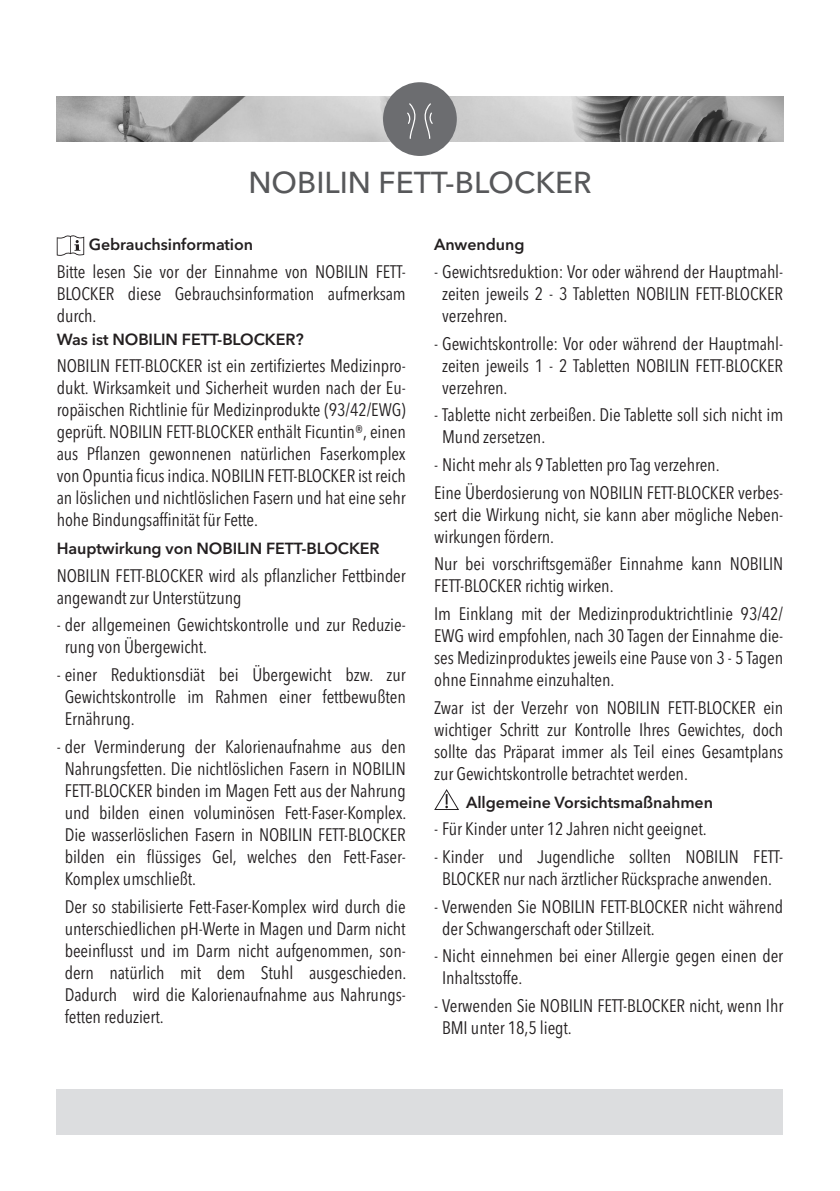
<style>
.page{position:relative;width:840px;height:1191px;background:#fff}
.page>*{position:absolute;margin:0;border:0;box-sizing:border-box;transform-origin:0 0}
.t1{font:500 30px "Avenir Next LT Pro";color:#57585a}
.t2{font:condensed 18px/22px "Avenir Next LT Pro";letter-spacing:-.005em;color:#231f20;text-align:justify}
.t3{font:600 16px "Avenir Next LT Pro";letter-spacing:-.005em;color:#231f20}
</style>
<div class="page">
<div style="left:57px;top:1089px;width:725px;height:45px;background:#dcdddf"></div>
<img style="left:57px;top:96px;width:334px;height:46px">
<img style="left:448px;top:96px;width:334px;height:46px">
<div style="left:383px;top:82px;width:73px;height:74px;background:#6c6d70;border-radius:50%"></div>
<svg style="left:407px;top:103px;width:26px;height:36px"></svg>
<svg style="left:57px;top:235px;width:27px;height:21px"></svg>
<svg style="left:434px;top:789px;width:25px;height:21px"></svg>
<h1 class="t1" style="left:248px;top:164px;width:344px">NOBILIN FETT-BLOCKER</h1>
<p class="t3" style="left:89px;top:235px;width:166px">Gebrauchsinformation</p>
<p class="t2" style="left:57px;top:261px;width:350px">Bitte lesen Sie vor der Einnahme von NOBILIN FETT-BLOCKER diese Gebrauchsinformation aufmerksam durch.</p>
<p class="t3" style="left:57px;top:329px;width:248px">Was ist NOBILIN FETT-BLOCKER?</p>
<p class="t2" style="left:57px;top:355px;width:350px">NOBILIN FETT-BLOCKER ist ein zertifiziertes Medizinpro&shy;dukt. Wirksamkeit und Sicherheit wurden nach der Eu&shy;ropäischen Richtlinie für Medizinprodukte (93/42/EWG) geprüft. NOBILIN FETT-BLOCKER enthält Ficuntin®, einen aus Pflanzen gewonnenen natürlichen Faserkomplex von Opuntia ficus indica. NOBILIN FETT-BLOCKER ist reich an löslichen und nichtlöslichen Fasern und hat eine sehr hohe Bindungsaffinität für Fette.</p>
<p class="t3" style="left:57px;top:539px;width:324px">Hauptwirkung von NOBILIN FETT-BLOCKER</p>
<p class="t2" style="left:57px;top:564px;width:350px">NOBILIN FETT-BLOCKER wird als pflanzlicher Fettbinder angewandt zur Unterstützung</p>
<p class="t2" style="left:65px;top:614px;width:342px;text-indent:-8px">- der allgemeinen Gewichtskontrolle und zur Reduzie&shy;rung von Übergewicht.</p>
<p class="t2" style="left:65px;top:664px;width:342px;text-indent:-8px">- einer Reduktionsdiät bei Übergewicht bzw. zur Gewichtskontrolle im Rahmen einer fettbewußten Ernährung.</p>
<p class="t2" style="left:65px;top:735px;width:343px;text-indent:-8px">- der Verminderung der Kalorienaufnahme aus den Nahrungsfetten. Die nichtlöslichen Fasern in NOBILIN FETT-BLOCKER binden im Magen Fett aus der Nahrung und bilden einen voluminösen Fett-Faser-Komplex.<br>Die wasserlöslichen Fasern in NOBILIN FETT-BLOCKER bilden ein flüssiges Gel, welches den Fett-Faser-Komplex umschließt.</p>
<p class="t2" style="left:65px;top:895px;width:343px">Der so stabilisierte Fett-Faser-Komplex wird durch die unterschiedlichen pH-Werte in Magen und Darm nicht beeinflusst und im Darm nicht aufgenommen, son&shy;dern natürlich mit dem Stuhl ausgeschieden.<br>Dadurch wird die Kalorienaufnahme aus Nahrungs&shy;fetten reduziert.</p>
<p class="t3" style="left:434px;top:235px;width:92px">Anwendung</p>
<p class="t2" style="left:442px;top:261px;width:342px;text-indent:-8px">- Gewichtsreduktion: Vor oder während der Hauptmahl&shy;zeiten jeweils 2 - 3 Tabletten NOBILIN FETT-BLOCKER verzehren.</p>
<p class="t2" style="left:442px;top:332px;width:342px;text-indent:-8px">- Gewichtskontrolle: Vor oder während der Hauptmahl&shy;zeiten jeweils 1 - 2 Tabletten NOBILIN FETT-BLOCKER verzehren.</p>
<p class="t2" style="left:442px;top:404px;width:342px;text-indent:-8px">- Tablette nicht zerbeißen. Die Tablette soll sich nicht im<br>Mund zersetzen.</p>
<p class="t2" style="left:434px;top:451px;width:350px;line-height:27.6px">- Nicht mehr als 9 Tabletten pro Tag verzehren.<br>Eine Überdosierung von NOBILIN FETT-BLOCKER verbes-</p>
<p class="t2" style="left:434px;top:503px;width:350px">sert die Wirkung nicht, sie kann aber mögliche Neben&shy;wirkungen fördern.</p>
<p class="t2" style="left:434px;top:553px;width:350px">Nur bei vorschriftsgemäßer Einnahme kann NOBILIN<br>FETT-BLOCKER richtig wirken.</p>
<p class="t2" style="left:434px;top:603px;width:350px">Im Einklang mit der Medizinproduktrichtlinie 93/42/ EWG wird empfohlen, nach 30 Tagen der Einnahme die&shy;ses Medizinproduktes jeweils eine Pause von 3 - 5 Tagen ohne Einnahme einzuhalten.</p>
<p class="t2" style="left:434px;top:696px;width:350px">Zwar ist der Verzehr von NOBILIN FETT-BLOCKER ein wichtiger Schritt zur Kontrolle Ihres Gewichtes, doch sollte das Präparat immer als Teil eines Gesamtplans zur Gewichtskontrolle betrachtet werden.</p>
<p class="t3" style="left:466px;top:792px;width:248px">Allgemeine Vorsichtsmaßnahmen</p>
<p class="t2" style="left:434px;top:818px;width:274px">- Für Kinder unter 12 Jahren nicht geeignet.</p>
<p class="t2" style="left:434px;top:845px;width:350px;text-align:center">- Kinder und Jugendliche sollten NOBILIN FETT-<br>BLOCKER nur nach ärztlicher Rücksprache anwenden.</p>
<p class="t2" style="left:442px;top:895px;width:342px;text-indent:-8px">- Verwenden Sie NOBILIN FETT-BLOCKER nicht während der Schwangerschaft oder Stillzeit.</p>
<p class="t2" style="left:442px;top:945px;width:342px;text-indent:-8px">- Nicht einnehmen bei einer Allergie gegen einen der<br>Inhaltsstoffe.</p>
<p class="t2" style="left:442px;top:994px;width:342px;text-indent:-8px">- Verwenden Sie NOBILIN FETT-BLOCKER nicht, wenn Ihr<br>BMI unter 18,5 liegt.</p>
</div>
